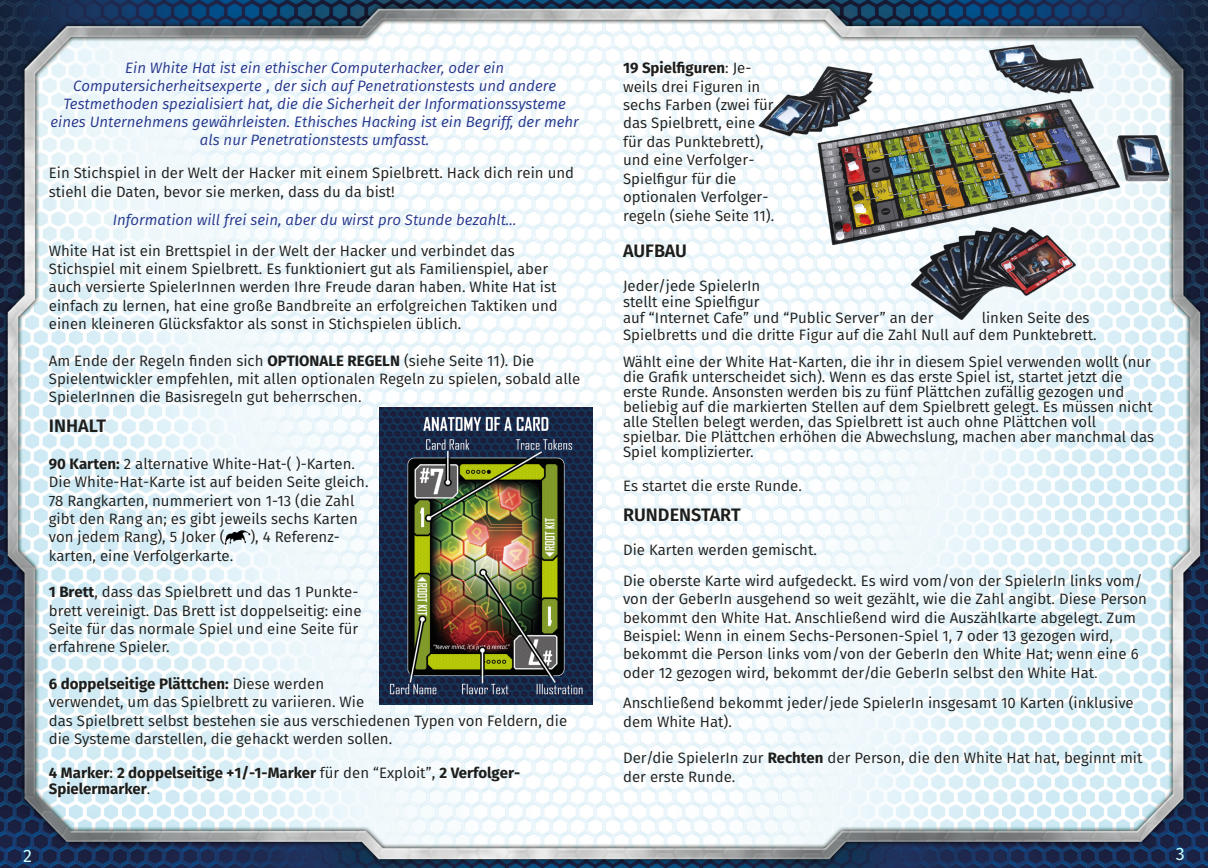
<style>
.page{position:relative;width:1208px;height:868px;background:#fff}
.page>*{position:absolute;margin:0;border:0;box-sizing:border-box;transform-origin:0 0}
.t1{font:600 18px "Fira Sans";color:#1d1d1b}
.t2{font:18px "Fira Sans";color:#c9ffff}
.t3{font:15px/18.5px "Fira Sans";color:#1d1d1b}
.t4{font:italic 15px/18px "Fira Sans";color:#26368c;text-align:center}
.t5{font:700 15px/16.2px "Fira Sans";color:#1d1d1b}
.s1{font-weight:700}
.s2{font-weight:400}
.s3{font-family:"Calibri"}
</style>
<div class="page">
<img style="left:0;top:0;width:1208px;height:867px">
<img style="left:225px;top:528px;width:25px;height:18px">
<img style="left:380px;top:407px;width:212px;height:297px">
<img style="left:751px;top:0;width:425px;height:395px">
<p class="t4" style="left:50px;top:59px;width:530px">Ein White Hat ist ein ethischer Computerhacker, oder ein Computersicherheitsexperte , der sich auf Penetrationstests und andere Testmethoden spezialisiert hat, die die Sicherheit der Informationssysteme eines Unternehmens gewährleisten. Ethisches Hacking ist ein Begriff, der mehr als nur Penetrationstests umfasst.</p>
<p class="t3" style="left:49px;top:164px;width:527px">Ein Stichspiel in der Welt der Hacker mit einem Spielbrett. Hack dich rein und stiehl die Daten, bevor sie merken, dass du da bist!</p>
<p class="t4" style="left:113px;top:211px;width:405px">Information will frei sein, aber du wirst pro Stunde bezahlt…</p>
<p class="t3" style="left:49px;top:241px;width:510px">White Hat ist ein Brettspiel in der Welt der Hacker und verbindet das Stichspiel mit einem Spielbrett. Es funktioniert gut als Familienspiel, aber auch versierte SpielerInnen werden Ihre Freude daran haben. White Hat ist einfach zu lernen, hat eine große Bandbreite an erfolgreichen Taktiken und einen kleineren Glücksfaktor als sonst in Stichspielen üblich.</p>
<p class="t3" style="left:49px;top:351px;width:533px">Am Ende der Regeln finden sich <span class="s1">OPTIONALE REGELN</span> (siehe Seite 11). Die<br>Spielentwickler empfehlen, mit allen optionalen Regeln zu spielen, sobald alle<br>SpielerInnen die Basisregeln gut beherrschen.</p>
<p class="t1" style="left:49px;top:415px;width:59px">INHALT</p>
<p class="t3" style="left:49px;top:454px;width:321px"><span class="s1">90 Karten:</span> 2 alternative White-Hat-( )-Karten.<br>Die White-Hat-Karte ist auf beiden Seite gleich.<br>78 Rangkarten, nummeriert von 1-13 (die Zahl gibt den Rang an; es gibt jeweils sechs Karten von jedem Rang), 5 Joker (</p>
<p class="t3" style="left:250px;top:528px;width:91px">), 4 Referenz-</p>
<p class="t3" style="left:49px;top:546px;width:186px">karten, eine Verfolgerkarte.</p>
<p class="t3" style="left:49px;top:583px;width:314px"><span class="s1">1 Brett</span>, dass das Spielbrett und das 1 Punkte&shy;brett vereinigt. Das Brett ist doppelseitig: eine Seite für das normale Spiel und eine Seite für erfahrene Spieler.</p>
<p class="t3" style="left:49px;top:674px;width:520px"><span class="s1">6 doppelseitige Plättchen:</span> Diese werden<br>verwendet, um das Spielbrett zu variieren. Wie<br>das Spielbrett selbst bestehen sie aus verschiedenen Typen von Feldern, die die Systeme darstellen, die gehackt werden sollen.</p>
<p class="t5" style="left:49px;top:764px;width:473px">4 Marker<span class="s2">:</span> 2 doppelseitige +1/-1-Marker <span class="s2">für den “Exploit”</span><span class="s2">,</span> 2 Verfolger-<br>Spielermarker<span class="s2">.</span></p>
<p class="t3" style="left:623px;top:59px;width:153px"><span class="s1">19 Spielfiguren</span>: Je&shy;weils drei Figuren in sechs Farben (zwei für das Spielbrett, eine für das Punktebrett), und eine Verfolger-<br>Spielfigur für die optionalen Verfolger&shy;regeln (siehe Seite 11).</p>
<p class="t1" style="left:623px;top:240px;width:65px">AUFBAU</p>
<p class="t3" style="left:623px;top:278px;width:312px;line-height:16.2px">Jeder/jede SpielerIn<br>stellt eine Spielfigur<br>auf “Internet Cafe” und “Public Server” an der</p>
<p class="t3" style="left:623px;top:310px;width:475px;line-height:16.2px;text-indent:358px">linken Seite des<br>Spielbretts und die dritte Figur auf die Zahl Null auf dem Punktebrett.</p>
<p class="t3" style="left:623px;top:354px;width:532px;line-height:15px">Wählt eine der White Hat-Karten, die ihr in diesem Spiel verwenden wollt (nur die Grafik unterscheidet sich). Wenn es das erste Spiel ist, startet jetzt die erste Runde. Ansonsten werden bis zu fünf Plättchen zufällig gezogen und beliebig auf die markierten Stellen auf dem Spielbrett gelegt. Es müssen nicht alle Stellen belegt werden, das Spielbrett ist auch ohne Plättchen voll spielbar. Die Plättchen erhöhen die Abwechslung, machen aber manchmal das Spiel komplizierter.</p>
<p class="t3" style="left:623px;top:476px;width:180px">Es startet die erste Runde.</p>
<p class="t1" style="left:623px;top:504px;width:119px">RUNDENSTART</p>
<p class="t3" style="left:623px;top:535px;width:521px;line-height:30.5px">Die Karten werden gemischt.<br>Die oberste Karte wird aufgedeckt. Es wird vom/von der SpielerIn links vom/</p>
<p class="t3" style="left:623px;top:589px;width:525px">von der GeberIn ausgehend so weit gezählt, wie die Zahl angibt. Diese Person bekommt den White Hat. Anschließend wird die Auszählkarte abgelegt. Zum Beispiel: Wenn in einem Sechs-Personen-Spiel 1, 7 oder 13 gezogen wird, bekommt die Person links vom/von der GeberIn den White Hat; wenn eine 6 oder 12 gezogen wird, bekommt der/die GeberIn selbst den White Hat<span class="s3">.</span></p>
<p class="t3" style="left:623px;top:694px;width:512px">Anschließend bekommt jeder/jede SpielerIn insgesamt 10 Karten (inklusive dem White Hat).</p>
<p class="t3" style="left:623px;top:748px;width:521px">Der/die SpielerIn zur <span class="s1">Rechten</span> der Person, die den White Hat hat, beginnt mit der erste Runde.</p>
<p class="t2" style="left:23px;top:844px;width:10px">2</p>
<p class="t2" style="left:1175px;top:842px;width:10px">3</p>
</div>
